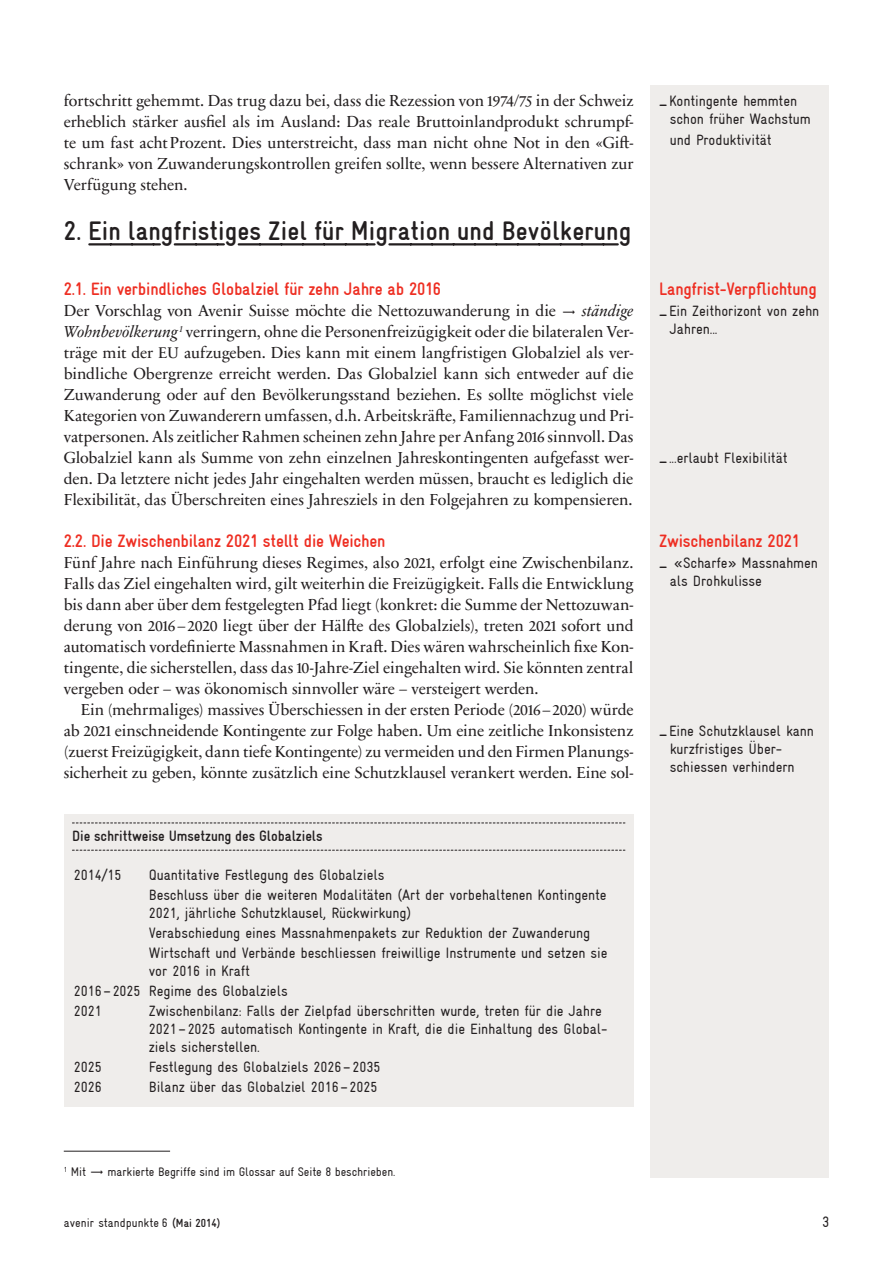
<style>
.page{position:relative;width:893px;height:1263px;background:#fff}
.page>*{position:absolute;margin:0;border:0;box-sizing:border-box;transform-origin:0 0}
.t1{font:700 condensed 27px "Gravur";letter-spacing:.005em;color:#231f20}
.t2{font:700 condensed 18px "Gravur";letter-spacing:-.01em;color:#ee2e22}
.t3{font:16.2px/21px "Sabon Next LT Pro";letter-spacing:-.01em;color:#231f20;text-align:justify}
.t4{font:condensed 15px/18px "Gravur";letter-spacing:-.005em;color:#231f20}
.t5{font:700 condensed 15px "Gravur";letter-spacing:-.005em;color:#231f20}
.t6{font:condensed 14.7px "Gravur";letter-spacing:-.005em;color:#231f20}
.t7{font:condensed 12.3px "Gravur";letter-spacing:-.005em;color:#231f20}
.s1{font-size:15.75px}
.s2{font-style:italic}
.s3{font-size:15px}
.s4{font-size:14.7px}
.s5{font-weight:700}
.s6{font-weight:700;font-size:11.7px}
</style>
<div class="page">
<svg style="left:89px;top:243px;width:71px;height:2px"></svg>
<svg style="left:175px;top:243px;width:49px;height:2px"></svg>
<svg style="left:239px;top:243px;width:136px;height:2px"></svg>
<svg style="left:389px;top:243px;width:229px;height:2px"></svg>
<div style="left:651px;top:85px;width:178px;height:1092px;background:#efedeb"></div>
<div style="left:64px;top:814px;width:570px;height:293px;background:#efedeb"></div>
<svg style="left:72px;top:823px;width:553px;height:1px"></svg>
<svg style="left:72px;top:850px;width:553px;height:1px"></svg>
<hr style="left:64px;top:1151px;width:106px;height:1px;background:#231f20">
<p class="t3" style="left:64px;top:89px;width:571px">fortschritt gehemmt. Das trug dazu bei, dass die Rezession von <span class="s1">1974</span>/<span class="s1">75</span> in der Schweiz erheblich stärker ausfiel als im Ausland: Das reale Bruttoinlandprodukt schrumpf&shy;te um fast achtProzent. Dies unterstreicht, dass man nicht ohne Not in den «Gift&shy;schrank» von Zuwanderungskontrollen greifen sollte, wenn bessere Alternativen zur Verfügung stehen.</p>
<h1 class="t1" style="left:64px;top:215px;width:569px">2. Ein langfristiges Ziel für Migration und Bevölkerung</h1>
<p class="t2" style="left:64px;top:279px;width:379px">2.1. Ein verbindliches Globalziel für zehn Jahre ab 2016</p>
<p class="t3" style="left:64px;top:299px;width:494px">Der Vorschlag von Avenir Suisse möchte die Nettozuwanderung in die</p>
<p class="t3" style="left:64px;top:299px;width:571px;text-indent:518px"><span class="s2">ständige Wohnbevölkerung</span> <sup>1</sup> verringern, ohne die Personenfreizügigkeit oder die bilateralen Ver&shy;träge mit der <span class="s1">EU</span> aufzugeben. Dies kann mit einem langfristigen Globalziel als ver&shy;bindliche Obergrenze erreicht werden. Das Globalziel kann sich entweder auf die Zuwanderung oder auf den Bevölkerungsstand beziehen. Es sollte möglichst viele Kategorien von Zuwanderern umfassen, d.h. Arbeitskräfte, Familiennachzug und Pri&shy;vatpersonen. Als zeitlicher Rahmen scheinen zehn Jahre per Anfang <span class="s1">2016</span> sinnvoll. Das Globalziel kann als Summe von zehn einzelnen Jahreskontingenten aufgefasst wer&shy;den. Da letztere nicht jedes Jahr eingehalten werden müssen, braucht es lediglich die Flexibilität, das Überschreiten eines Jahresziels in den Folgejahren zu kompensieren.</p>
<p class="t2" style="left:64px;top:531px;width:323px">2.2. Die Zwischenbilanz 2021 stellt die Weichen</p>
<p class="t3" style="left:64px;top:551px;width:571px">Fünf Jahre nach Einführung dieses Regimes, also <span class="s1">2021</span>, erfolgt eine Zwischenbilanz.<br>Falls das Ziel eingehalten wird, gilt weiterhin die Freizügigkeit. Falls die Entwicklung bis dann aber über dem festgelegten Pfad liegt (konkret: die Summe der Nettozuwan&shy;derung von <span class="s1">2016</span> – <span class="s1">2020</span> liegt über der Hälfte des Globalziels), treten <span class="s1">2021</span> sofort und automatisch vordefinierte Massnahmen in Kraft. Dies wären wahrscheinlich fixe Kon&shy;tingente, die sicherstellen, dass das <span class="s1">10</span>-Jahre-Ziel eingehalten wird. Sie könnten zentral vergeben oder – was ökonomisch sinnvoller wäre – versteigert werden.</p>
<p class="t3" style="left:64px;top:698px;width:571px;text-indent:17px">Ein (mehrmaliges) massives Überschiessen in der ersten Periode (<span class="s1">2016</span>–<span class="s1">2020</span>) würde ab <span class="s1">2021</span> einschneidende Kontingente zur Folge haben. Um eine zeitliche Inkonsistenz (zuerst Freizügigkeit, dann tiefe Kontingente) zu vermeiden und den Firmen Planungs&shy;sicherheit zu geben, könnte zusätzlich eine Schutzklausel verankert werden. Eine sol-</p>
<p class="t5" style="left:72px;top:828px;width:252px">Die schrittweise Umsetzung des Globalziels</p>
<p class="t6" style="left:74px;top:866px;width:49px">2014<span class="s3">/</span>15</p>
<p class="t4" style="left:149px;top:864px;width:459px;line-height:20.1px">Quantitative Festlegung des Globalziels<br>Beschluss über die weiteren Modalitäten (Art der vorbehaltenen Kontingente</p>
<p class="t4" style="left:149px;top:902px;width:460px;line-height:20.1px"><span class="s4">2021</span>, jährliche Schutzklausel, Rückwirkung)<br>Verabschiedung eines Massnahmenpakets zur Reduktion der Zuwanderung<br>Wirtschaft und Verbände beschliessen freiwillige Instrumente und setzen sie</p>
<p class="t4" style="left:74px;top:961px;width:215px;line-height:20.1px;text-indent:75px">vor <span class="s4">2016</span> in Kraft<br><span class="s4">2016</span>–<span class="s4">2025</span> Regime des Globalziels</p>
<p class="t6" style="left:74px;top:1003px;width:30px">2021</p>
<p class="t4" style="left:149px;top:1002px;width:460px">Zwischenbilanz: Falls der Zielpfad überschritten wurde, treten für die Jahre<br><span class="s4">2021</span>–<span class="s4">2025</span> automatisch Kontingente in Kraft, die die Einhaltung des Global&shy;ziels sicherstellen.</p>
<p class="t6" style="left:74px;top:1059px;width:30px">2025</p>
<p class="t4" style="left:149px;top:1058px;width:233px">Festlegung des Globalziels <span class="s4">2026</span>–<span class="s4">2035</span></p>
<p class="t6" style="left:74px;top:1079px;width:30px">2026</p>
<p class="t4" style="left:149px;top:1078px;width:230px">Bilanz über das Globalziel <span class="s4">2016</span>–<span class="s4">2025</span></p>
<p class="t4" style="left:670px;top:92px;width:142px;text-indent:-11px"><span class="s5">_</span>Kontingente hemmten schon früher Wachstum</p>
<p class="t4" style="left:670px;top:131px;width:103px">und Produktivität</p>
<p class="t2" style="left:659px;top:279px;width:159px">Langfrist-Verpflichtung</p>
<p class="t4" style="left:670px;top:302px;width:151px;text-indent:-11px"><span class="s5">_</span>Ein Zeithorizont von zehn<br>Jahren...</p>
<p class="t4" style="left:659px;top:449px;width:130px"><span class="s5">_</span>...erlaubt Flexibilität</p>
<p class="t2" style="left:659px;top:531px;width:142px">Zwischenbilanz 2021</p>
<p class="t4" style="left:670px;top:554px;width:150px;text-indent:-11px"><span class="s5">_</span> «Scharfe» Massnahmen als Drohkulisse</p>
<p class="t4" style="left:670px;top:722px;width:146px;text-indent:-11px"><span class="s5">_</span>Eine Schutzklausel kann kurzfristiges Über&shy;schiessen verhindern</p>
<p class="t7" style="left:64px;top:1164px;width:24px"><sup>1</sup> Mit</p>
<p class="t7" style="left:108px;top:1164px;width:289px">markierte Begriffe sind im Glossar auf Seite 8 beschrieben.</p>
<p class="t7" style="left:64px;top:1216px;width:158px">avenir standpunkte 6 <span class="s5">(</span><span class="s6">Mai 2014)</span></p>
<p class="t4" style="left:822px;top:1213px;width:9px">3</p>
</div>
